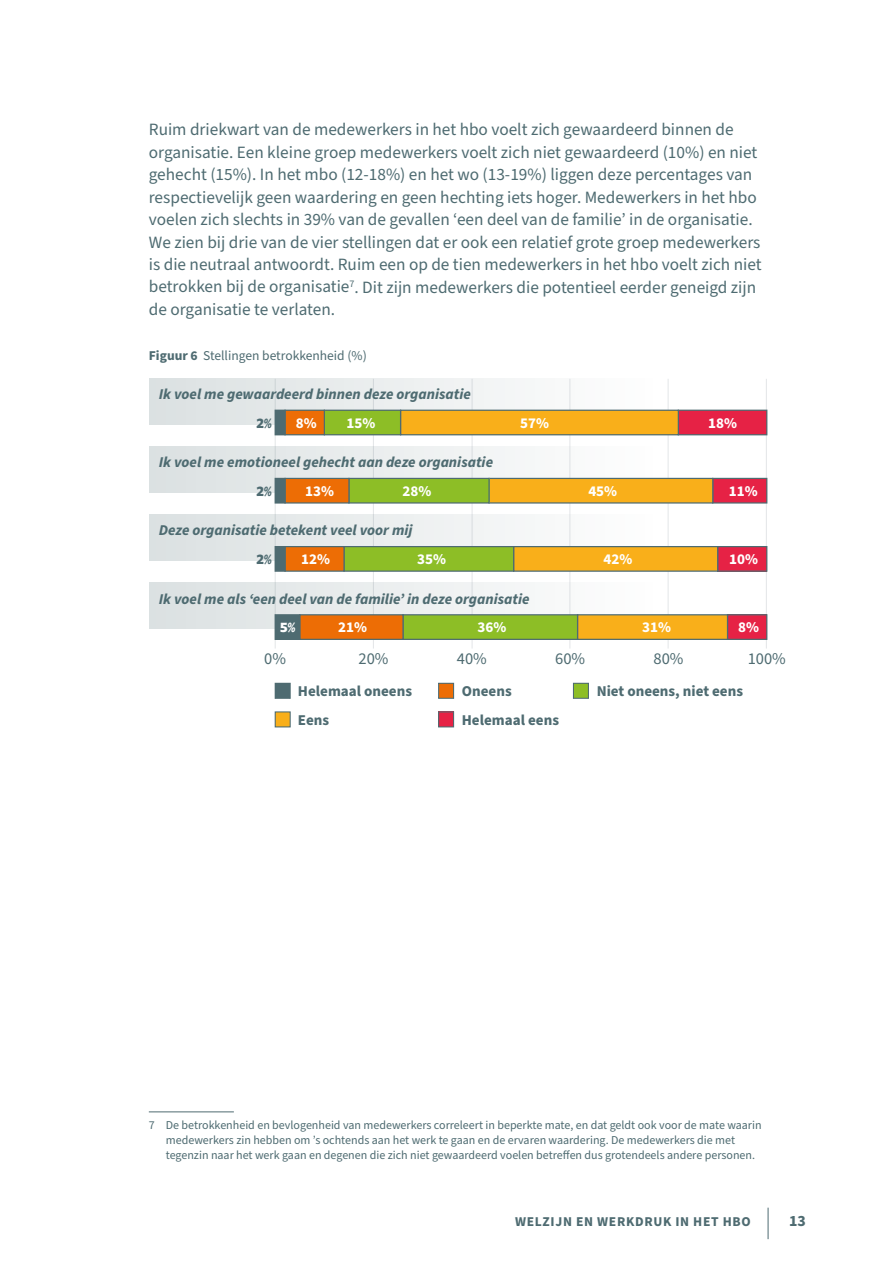
<style>
.page{position:relative;width:893px;height:1263px;background:#fff}
.page>*{position:absolute;margin:0;border:0;box-sizing:border-box;transform-origin:0 0}
.t1{font:17.25px/22.5px "Source Sans Pro";color:#4e6b71}
.t2{font:16.5px "Source Sans Pro";color:#4e6b71}
.t3{font:700 15.75px "Source Sans Pro";color:#4e6b71}
.t4{font:italic 700 15px "Source Sans Pro";color:#4e6b71}
.t5{font:700 15px "Source Sans Pro";color:#4e6b71}
.t6{font:700 15px "Source Sans Pro";color:#fff}
.t7{font:13.5px "Source Sans Pro";color:#4e6b71}
.t8{font:700 13.5px "Source Sans Pro";letter-spacing:.05em;color:#4e6b71}
.t9{font:700 13.5px "Ideal Sans";color:#4e6b71}
.t10{font:700 13.5px "Ideal Sans";color:#fff}
.t11{font:12px/15px "Source Sans Pro";color:#4e6b71}
.s1{font-weight:700}
</style>
<div class="page">
<hr style="left:768px;top:1208px;width:1px;height:31px;background:#4e6b71">
<hr style="left:275px;top:379px;width:1px;height:269px;background:#e5e7e9">
<hr style="left:373px;top:379px;width:1px;height:269px;background:#e5e7e9">
<hr style="left:472px;top:379px;width:1px;height:269px;background:#e5e7e9">
<hr style="left:569px;top:379px;width:1px;height:269px;background:#e5e7e9">
<hr style="left:668px;top:379px;width:1px;height:269px;background:#e5e7e9">
<hr style="left:766px;top:379px;width:1px;height:269px;background:#e5e7e9">
<svg style="left:150px;top:379px;width:510px;height:45px"></svg>
<svg style="left:150px;top:447px;width:510px;height:45px"></svg>
<div style="left:150px;top:515px;width:510px;height:45px;background:linear-gradient(to right,#dbe1e2,#fefefe)"></div>
<div style="left:150px;top:583px;width:510px;height:45px;background:linear-gradient(to right,#dbe1e2,#fefefe)"></div>
<div style="left:678px;top:410px;width:89px;height:25px;background:#e62245"></div>
<div style="left:678px;top:410px;width:89px;height:25px;border:1px solid #4e6b71"></div>
<div style="left:713px;top:478px;width:54px;height:25px;background:#e62245"></div>
<div style="left:712px;top:478px;width:55px;height:26px;border:1px solid #4e6b71"></div>
<div style="left:718px;top:547px;width:49px;height:24px;background:#e62245"></div>
<div style="left:717px;top:546px;width:50px;height:26px;border:1px solid #4e6b71"></div>
<div style="left:727px;top:615px;width:40px;height:24px;background:#e62245"></div>
<div style="left:727px;top:614px;width:40px;height:26px;border:1px solid #4e6b71"></div>
<div style="left:401px;top:410px;width:277px;height:25px;background:#f9af1a"></div>
<div style="left:400px;top:410px;width:279px;height:25px;border:1px solid #4e6b71"></div>
<div style="left:489px;top:478px;width:224px;height:25px;background:#f9af1a"></div>
<div style="left:488px;top:478px;width:225px;height:26px;border:1px solid #4e6b71"></div>
<div style="left:514px;top:547px;width:204px;height:24px;background:#f9af1a"></div>
<div style="left:513px;top:546px;width:205px;height:26px;border:1px solid #4e6b71"></div>
<div style="left:578px;top:615px;width:149px;height:24px;background:#f9af1a"></div>
<div style="left:577px;top:614px;width:151px;height:26px;border:1px solid #4e6b71"></div>
<div style="left:324px;top:410px;width:77px;height:25px;background:#8dbe26"></div>
<div style="left:324px;top:410px;width:77px;height:25px;border:1px solid #4e6b71"></div>
<div style="left:349px;top:478px;width:140px;height:25px;background:#8dbe26"></div>
<div style="left:348px;top:478px;width:142px;height:26px;border:1px solid #4e6b71"></div>
<div style="left:344px;top:547px;width:170px;height:24px;background:#8dbe26"></div>
<div style="left:343px;top:546px;width:171px;height:26px;border:1px solid #4e6b71"></div>
<div style="left:403px;top:615px;width:175px;height:24px;background:#8dbe26"></div>
<div style="left:402px;top:614px;width:176px;height:26px;border:1px solid #4e6b71"></div>
<div style="left:285px;top:410px;width:39px;height:25px;background:#ed6d05"></div>
<div style="left:284px;top:410px;width:41px;height:25px;border:1px solid #4e6b71"></div>
<div style="left:285px;top:478px;width:64px;height:25px;background:#ed6d05"></div>
<div style="left:284px;top:478px;width:66px;height:26px;border:1px solid #4e6b71"></div>
<div style="left:285px;top:547px;width:59px;height:24px;background:#ed6d05"></div>
<div style="left:284px;top:546px;width:61px;height:26px;border:1px solid #4e6b71"></div>
<div style="left:300px;top:615px;width:103px;height:24px;background:#ed6d05"></div>
<div style="left:299px;top:614px;width:105px;height:26px;border:1px solid #4e6b71"></div>
<div style="left:275px;top:410px;width:10px;height:25px;background:#4e6b71"></div>
<div style="left:275px;top:410px;width:11px;height:25px;border:1px solid #4e6b71"></div>
<div style="left:275px;top:478px;width:10px;height:25px;background:#4e6b71"></div>
<div style="left:275px;top:478px;width:11px;height:26px;border:1px solid #4e6b71"></div>
<div style="left:275px;top:547px;width:10px;height:24px;background:#4e6b71"></div>
<div style="left:275px;top:546px;width:11px;height:26px;border:1px solid #4e6b71"></div>
<div style="left:275px;top:615px;width:25px;height:24px;background:#4e6b71"></div>
<div style="left:275px;top:614px;width:25px;height:26px;border:1px solid #4e6b71"></div>
<div style="left:439px;top:683px;width:15px;height:15px;background:#ed6d05"></div>
<div style="left:438px;top:683px;width:16px;height:16px;border:1px solid #4e6b71"></div>
<div style="left:573px;top:683px;width:15px;height:15px;background:#8dbe26"></div>
<div style="left:573px;top:683px;width:16px;height:16px;border:1px solid #4e6b71"></div>
<div style="left:275px;top:683px;width:15px;height:15px;background:#4e6b71"></div>
<div style="left:275px;top:683px;width:16px;height:16px;border:1px solid #4e6b71"></div>
<div style="left:439px;top:712px;width:15px;height:15px;background:#e62245"></div>
<div style="left:438px;top:711px;width:16px;height:16px;border:1px solid #4e6b71"></div>
<div style="left:275px;top:712px;width:15px;height:15px;background:#f9af1a"></div>
<div style="left:275px;top:711px;width:16px;height:16px;border:1px solid #4e6b71"></div>
<hr style="left:149px;top:1111px;width:85px;height:1px;background:#4e6b71">
<p class="t1" style="left:149px;top:119px;width:614px">Ruim driekwart van de medewerkers in het hbo voelt zich gewaardeerd binnen de organisatie. Een kleine groep medewerkers voelt zich niet gewaardeerd (10%) en niet gehecht (15%). In het mbo (12-18%) en het wo (13-19%) liggen deze percentages van respectievelijk geen waardering en geen hechting iets hoger. Medewerkers in het hbo voelen zich slechts in 39% van de gevallen ‘een deel van de familie’ in de organisatie.<br>We zien bij drie van de vier stellingen dat er ook een relatief grote groep medewerkers is die neutraal antwoordt. Ruim een op de tien medewerkers in het hbo voelt zich niet betrokken bij de organisatie<sup>7</sup>. Dit zijn medewerkers die potentieel eerder geneigd zijn de organisatie te verlaten.</p>
<p class="t7" style="left:149px;top:347px;width:219px"><span class="s1">Figuur 6</span> Stellingen betrokkenheid (%)</p>
<p class="t4" style="left:159px;top:384px;width:314px">Ik voel me gewaardeerd binnen deze organisatie</p>
<p class="t9" style="left:256px;top:412px;width:17px">2%</p>
<p class="t6" style="left:296px;top:413px;width:22px">8%</p>
<p class="t6" style="left:347px;top:413px;width:30px">15%</p>
<p class="t6" style="left:520px;top:412px;width:30px">57%</p>
<p class="t6" style="left:708px;top:412px;width:30px">18%</p>
<p class="t4" style="left:159px;top:452px;width:336px">Ik voel me emotioneel gehecht aan deze organisatie</p>
<p class="t9" style="left:256px;top:480px;width:17px">2%</p>
<p class="t6" style="left:305px;top:481px;width:30px">13%</p>
<p class="t6" style="left:403px;top:481px;width:30px">28%</p>
<p class="t6" style="left:588px;top:480px;width:30px">45%</p>
<p class="t6" style="left:729px;top:480px;width:30px">11%</p>
<p class="t4" style="left:159px;top:520px;width:255px">Deze organisatie betekent veel voor mij</p>
<p class="t9" style="left:256px;top:548px;width:17px">2%</p>
<p class="t6" style="left:301px;top:549px;width:30px">12%</p>
<p class="t6" style="left:417px;top:549px;width:30px">35%</p>
<p class="t6" style="left:604px;top:549px;width:30px">42%</p>
<p class="t6" style="left:729px;top:549px;width:30px">10%</p>
<p class="t4" style="left:159px;top:588px;width:372px">Ik voel me als ‘een deel van de familie’ in deze organisatie</p>
<p class="t10" style="left:280px;top:616px;width:17px">5%</p>
<p class="t6" style="left:338px;top:617px;width:30px">21%</p>
<p class="t6" style="left:478px;top:617px;width:30px">36%</p>
<p class="t6" style="left:642px;top:616px;width:30px">31%</p>
<p class="t6" style="left:738px;top:616px;width:22px">8%</p>
<p class="t2" style="left:264px;top:648px;width:23px">0%</p>
<p class="t2" style="left:358px;top:648px;width:32px">20%</p>
<p class="t2" style="left:457px;top:648px;width:32px">40%</p>
<p class="t2" style="left:555px;top:648px;width:32px">60%</p>
<p class="t2" style="left:653px;top:648px;width:32px">80%</p>
<p class="t2" style="left:748px;top:648px;width:40px">100%</p>
<p class="t5" style="left:298px;top:681px;width:116px">Helemaal oneens</p>
<p class="t5" style="left:462px;top:681px;width:51px">Oneens</p>
<p class="t5" style="left:597px;top:681px;width:148px">Niet oneens, niet eens</p>
<p class="t5" style="left:298px;top:710px;width:33px">Eens</p>
<p class="t5" style="left:462px;top:710px;width:99px">Helemaal eens</p>
<p class="t11" style="left:166px;top:1118px;width:597px;text-indent:-17px">7 De betrokkenheid en bevlogenheid van medewerkers correleert in beperkte mate, en dat geldt ook voor de mate waarin medewerkers zin hebben om ’s ochtends aan het werk te gaan en de ervaren waardering. De medewerkers die met tegenzin naar het werk gaan en degenen die zich niet gewaardeerd voelen betreffen dus grotendeels andere personen.</p>
<p class="t8" style="left:515px;top:1213px;width:237px">WELZIJN EN WERKDRUK IN HET HBO</p>
<p class="t3" style="left:789px;top:1210px;width:18px">13</p>
</div>
